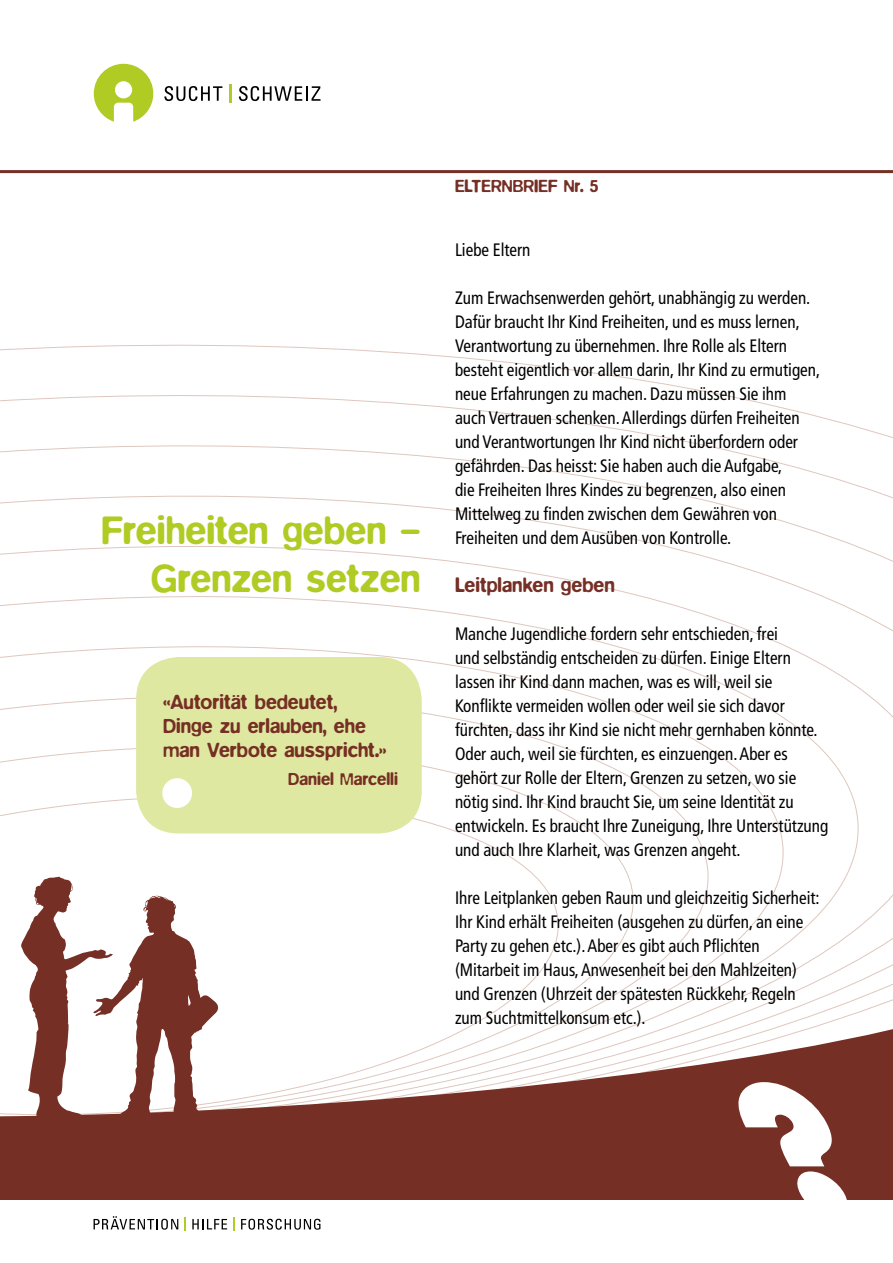
<style>
.page{position:relative;width:893px;height:1263px;background:#fff}
.page>*{position:absolute;margin:0;border:0;box-sizing:border-box;transform-origin:0 0}
.t1{font:500 40.5px/48px "Blur";color:#b0cb23;text-align:right;scale:.95 1}
.t2{font:500 21px/24px "Blur";color:#762f25;scale:.95 1}
.t3{font:condensed 18px/24px "Frutiger";color:#000;scale:.95 1}
.t4{font:500 18px "Blur";color:#762f25;scale:.95 1}
</style>
<div class="page">
<svg style="left:0;top:580px;width:859px;height:425px"></svg>
<svg style="left:0;top:630px;width:784px;height:375px"></svg>
<svg style="left:0;top:680px;width:711px;height:325px"></svg>
<svg style="left:0;top:730px;width:639px;height:275px"></svg>
<svg style="left:0;top:780px;width:566px;height:225px"></svg>
<svg style="left:0;top:1005px;width:893px;height:194px;fill:#762f25"></svg>
<svg style="left:21px;top:877px;width:198px;height:246px"></svg>
<svg style="left:737px;top:1082px;width:111px;height:118px"></svg>
<hr style="left:0;top:170px;width:893px;height:3px;background:#762f25">
<svg style="left:94px;top:1216px;width:84px;height:14px"></svg>
<svg style="left:192px;top:1219px;width:35px;height:10px"></svg>
<svg style="left:241px;top:1219px;width:79px;height:11px"></svg>
<svg style="left:185px;top:1217px;width:1px;height:14px"></svg>
<svg style="left:233px;top:1217px;width:2px;height:14px"></svg>
<div style="left:136px;top:657px;width:286px;height:176px;background:#dfe8a0;border-radius:43px"></div>
<div style="left:162px;top:778px;width:30px;height:30px;background:#fff;border-radius:50%"></div>
<svg style="left:164px;top:86px;width:58px;height:15px"></svg>
<svg style="left:239px;top:86px;width:81px;height:15px"></svg>
<hr style="left:229px;top:84px;width:3px;height:19px;background:#b0cb23">
<svg style="left:94px;top:64px;width:59px;height:58px"></svg>
<h1 class="t1" style="left:102px;top:506px;width:337px">Freiheiten geben –<br>Grenzen setzen</h1>
<p class="t2" style="left:163px;top:690px;width:237px">«Autorität bedeutet,<br>Dinge zu erlauben, ehe man Verbote ausspricht.»</p>
<p class="t4" style="left:288px;top:769px;width:117px">Daniel Marcelli</p>
<p class="t4" style="left:455px;top:176px;width:153px">ELTERNBRIEF Nr. 5</p>
<p class="t3" style="left:455px;top:238px;width:81px">Liebe Eltern</p>
<p class="t3" style="left:455px;top:286px;width:386px">Zum Erwachsenwerden gehört, unabhängig zu werden.<br>Dafür braucht Ihr Kind Freiheiten, und es muss lernen, Verantwortung zu übernehmen. Ihre Rolle als Eltern besteht eigentlich vor allem darin, Ihr Kind zu ermutigen, neue Erfahrungen zu machen. Dazu müssen Sie ihm auch Vertrauen schenken. Allerdings dürfen Freiheiten und Verantwortungen Ihr Kind nicht überfordern oder gefährden. Das heisst: Sie haben auch die Aufgabe,<br>die Freiheiten Ihres Kindes zu begrenzen, also einen Mittelweg zu finden zwischen dem Gewähren von Freiheiten und dem Ausüben von Kontrolle.</p>
<p class="t2" style="left:455px;top:573px;width:170px">Leitplanken geben</p>
<p class="t3" style="left:455px;top:622px;width:394px">Manche Jugendliche fordern sehr entschieden, frei<br>und selbständig entscheiden zu dürfen. Einige Eltern lassen ihr Kind dann machen, was es will, weil sie Konflikte vermeiden wollen oder weil sie sich davor fürchten, dass ihr Kind sie nicht mehr gernhaben könnte.<br>Oder auch, weil sie fürchten, es einzuengen. Aber es gehört zur Rolle der Eltern, Grenzen zu setzen, wo sie nötig sind. Ihr Kind braucht Sie, um seine Identität zu entwickeln. Es braucht Ihre Zuneigung, Ihre Unterstützung und auch Ihre Klarheit, was Grenzen angeht.</p>
<p class="t3" style="left:455px;top:886px;width:385px">Ihre Leitplanken geben Raum und gleichzeitig Sicherheit:<br>Ihr Kind erhält Freiheiten (ausgehen zu dürfen, an eine Party zu gehen etc.). Aber es gibt auch Pflichten (Mitarbeit im Haus, Anwesenheit bei den Mahlzeiten) und Grenzen (Uhrzeit der spätesten Rückkehr, Regeln zum Suchtmittelkonsum etc.).</p>
</div>
